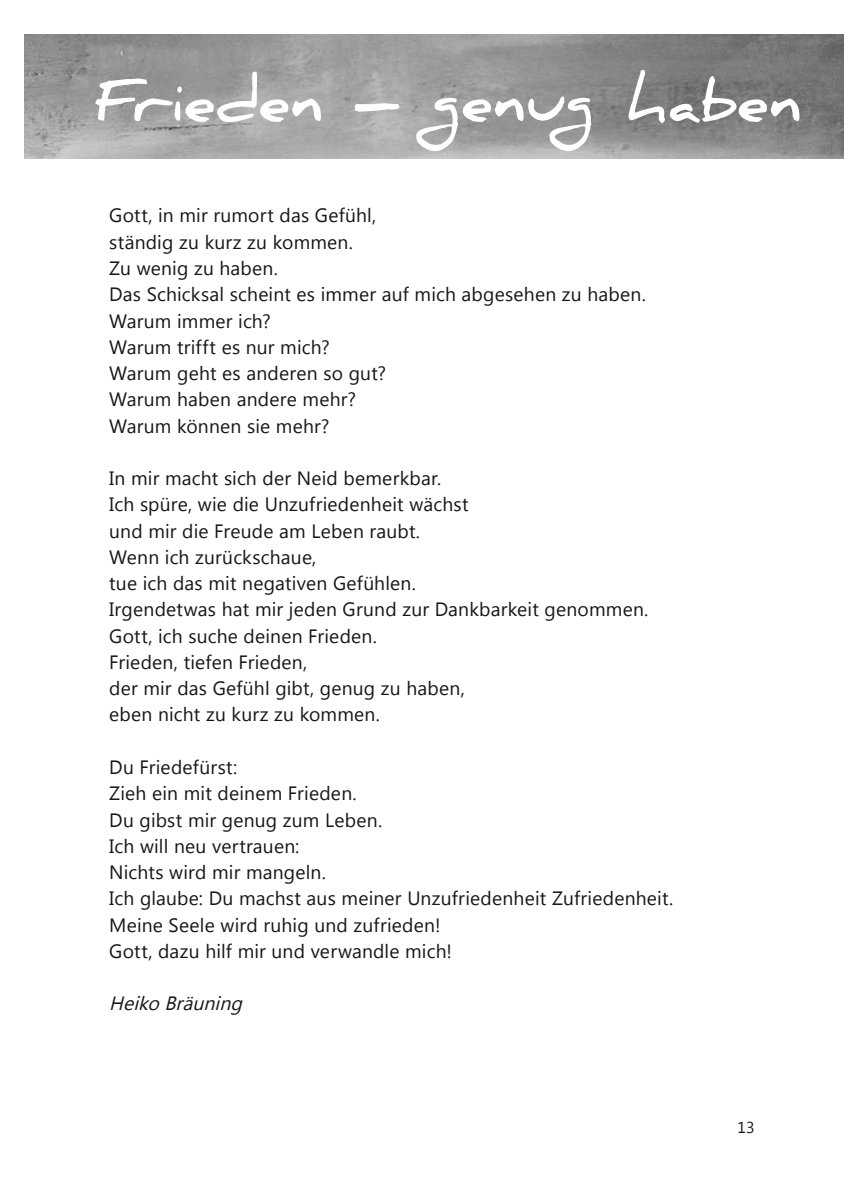
<style>
.page{position:relative;width:844px;height:1191px;background:#fff}
.page>*{position:absolute;margin:0;border:0;box-sizing:border-box;transform-origin:0 0}
.t1{font:700 59.5px "Daniel";letter-spacing:.005em;color:#fff}
.t2{font:19.25px/26.2px "Lao UI";letter-spacing:.01em;color:#181716}
.t3{font:italic 19.25px "Lao UI";color:#181716}
.t4{font:15.75px "Lao UI";color:#181716}
</style>
<div class="page">
<img style="left:25px;top:35px;width:818px;height:124px">
<p class="t1" style="left:94px;top:66px;width:708px">Frieden – genug haben</p>
<p class="t2" style="left:109px;top:202px;width:538px">Gott, in mir rumort das Gefühl,<br>ständig zu kurz zu kommen.<br>Zu wenig zu haben.<br>Das Schicksal scheint es immer auf mich abgesehen zu haben.<br>Warum immer ich?<br>Warum trifft es nur mich?<br>Warum geht es anderen so gut?<br>Warum haben andere mehr?<br>Warum können sie mehr?</p>
<p class="t2" style="left:109px;top:464px;width:540px">In mir macht sich der Neid bemerkbar.<br>Ich spüre, wie die Unzufriedenheit wächst<br>und mir die Freude am Leben raubt.<br>Wenn ich zurückschaue,<br>tue ich das mit negativen Gefühlen.<br>Irgendetwas hat mir jeden Grund zur Dankbarkeit genommen.<br>Gott, ich suche deinen Frieden.<br>Frieden, tiefen Frieden,<br>der mir das Gefühl gibt, genug zu haben,<br>eben nicht zu kurz zu kommen.</p>
<p class="t2" style="left:109px;top:753px;width:565px">Du Friedefürst:<br>Zieh ein mit deinem Frieden.<br>Du gibst mir genug zum Leben.<br>Ich will neu vertrauen:<br>Nichts wird mir mangeln.<br>Ich glaube: Du machst aus meiner Unzufriedenheit Zufriedenheit.<br>Meine Seele wird ruhig und zufrieden!<br>Gott, dazu hilf mir und verwandle mich!</p>
<p class="t3" style="left:109px;top:990px;width:140px">Heiko Bräuning</p>
<p class="t4" style="left:737px;top:1117px;width:19px">13</p>
</div>
